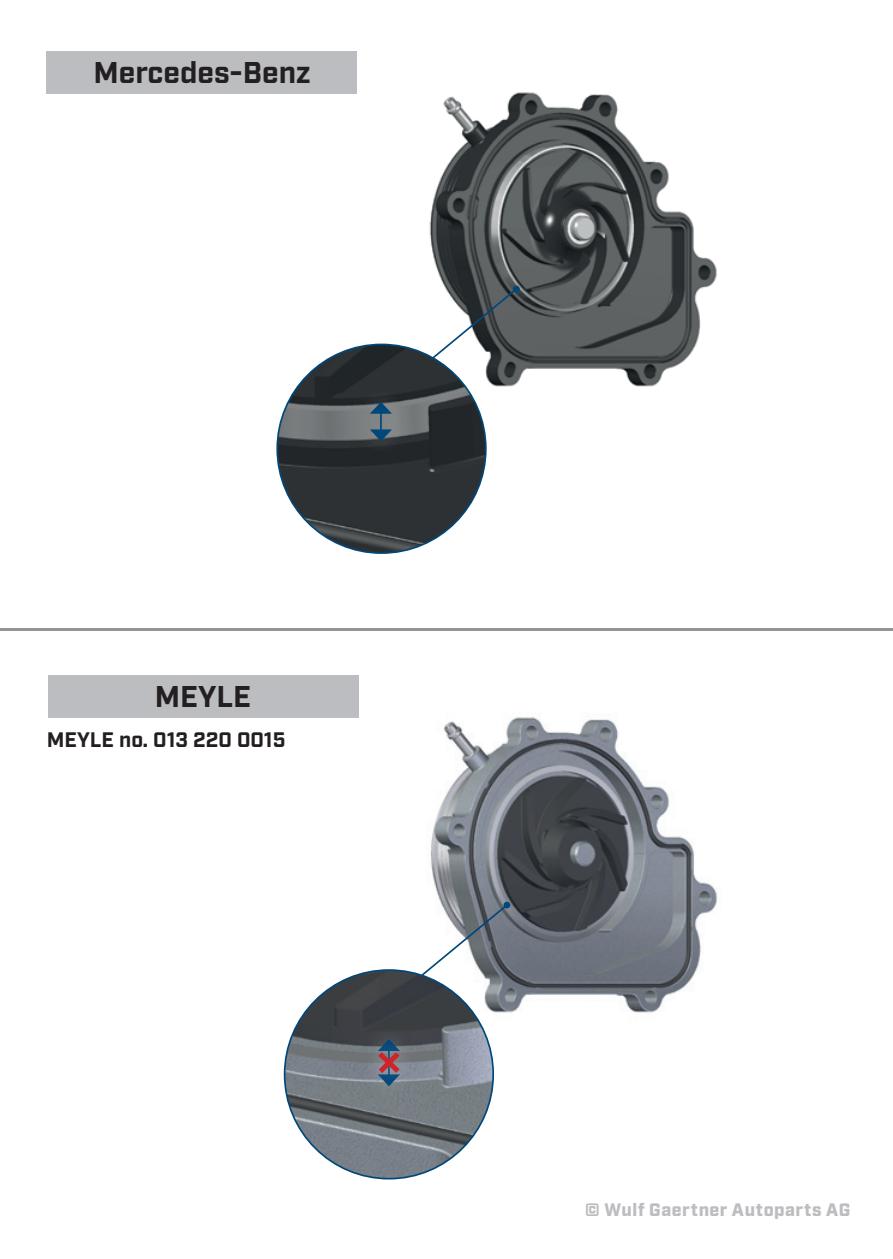
<style>
.page{position:relative;width:893px;height:1259px;background:#fff}
.page>*{position:absolute;margin:0;border:0;box-sizing:border-box;transform-origin:0 0}
.t1{font:700 30px "Industry";color:#231f20}
.t2{font:700 21px "Industry";color:#231f20}
.t3{font:900 18px "Industry";letter-spacing:.035em;color:#bcbdc0}
</style>
<div class="page">
<img style="left:404px;top:92px;width:313px;height:308px">
<img style="left:277px;top:344px;width:209px;height:209px;border-radius:104px">
<svg style="left:429px;top:287px;width:90px;height:74px"></svg>
<div style="left:513px;top:286px;width:7px;height:6px;background:#00477a;border-radius:50%"></div>
<div style="left:353px;top:385px;width:56px;height:73px;background:#fff;opacity:.3"></div>
<svg style="left:370px;top:402px;width:22px;height:39px"></svg>
<img style="left:363px;top:717px;width:354px;height:308px">
<img style="left:285px;top:970px;width:208px;height:208px;border-radius:104px">
<svg style="left:420px;top:902px;width:89px;height:75px"></svg>
<div style="left:503px;top:901px;width:7px;height:7px;background:#00477a;border-radius:50%"></div>
<div style="left:361px;top:1022px;width:55px;height:80px;background:#fff;opacity:.3"></div>
<div style="left:361px;top:1034px;width:56px;height:55px;background:#fff;opacity:.3"></div>
<svg style="left:373px;top:1039px;width:32px;height:47px;background:#6f6675"></svg>
<hr style="left:0;top:628px;width:893px;height:3px;background:#939598">
<div style="left:47px;top:51px;width:310px;height:43px;background:#bcbdc0"></div>
<div style="left:48px;top:675px;width:310px;height:43px;background:#bcbdc0"></div>
<h1 class="t1" style="left:93px;top:55px;width:219px">Mercedes-Benz</h1>
<h1 class="t1" style="left:155px;top:679px;width:98px">MEYLE</h1>
<p class="t2" style="left:47px;top:727px;width:240px">MEYLE no. 013 220 0015</p>
<p class="t3" style="left:585px;top:1199px;width:267px">© Wulf Gaertner Autoparts AG</p>
</div>
